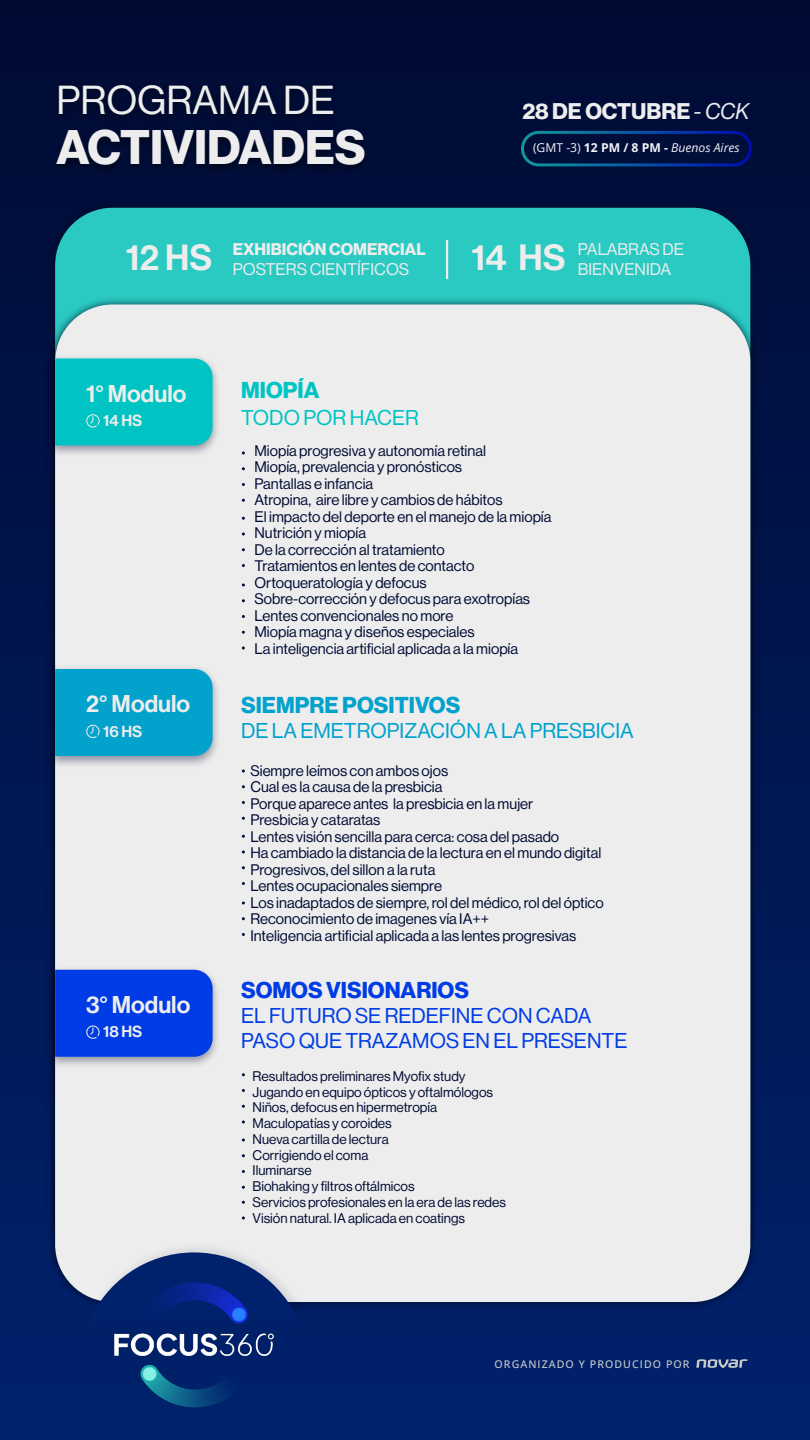
<style>
.page{position:relative;width:810px;height:1440px;background:#fff}
.page>*{position:absolute;margin:0;border:0;box-sizing:border-box;transform-origin:0 0}
.t1{font:47.47px "N Haas Grotesk DS Pro 75 Bd";color:#ededed}
.t2{font:39.6px "N Haas Grotesk DS Pro 55 Rg";color:#ededed}
.t3{font:23.77px "N Haas Grotesk DS Pro 65 Md";color:#ededed}
.t4{font:22.5px "N Haas Grotesk DS Pro 75 Bd";color:#02a2cc}
.t5{font:22.5px "N Haas Grotesk DS Pro 75 Bd";color:#003ce5}
.t6{font:22.5px "N Haas Grotesk DS Pro 75 Bd";color:#00c4c4}
.t7{font:22.27px "N Haas Grotesk DS Pro 75 Bd";color:#ededed}
.t8{font:21px/25.2px "N Haas Grotesk DS Pro 55 Rg";color:#003ce5}
.t9{font:21px "N Haas Grotesk DS Pro 55 Rg";color:#02a2cc}
.t10{font:21px "N Haas Grotesk DS Pro 55 Rg";color:#00c4c4}
.t11{font:16.58px/19.9px "N Haas Grotesk DS Pro 55 Rg";color:#ededed}
.t12{font:16.58px "N Haas Grotesk DS Pro 75 Bd";color:#ededed}
.t13{font:15.75px "N Haas Grotesk DS Pro 65 Md";color:#ededed}
.t14{font:15px/16.5px "N Haas Grotesk DS Pro 55 Rg";color:#000b33}
.t15{font:13.65px/15.8px "N Haas Grotesk DS Pro 55 Rg";color:#000b33}
.t16{font:italic 12.15px "Open Sans";color:#fff}
.t17{font:500 10.65px "Open Sans";letter-spacing:.1em;color:#c9c9c9}
.s1{font-family:"N Haas Grotesk DS Pro 55 Rg"}
.s2{font-family:"N Haas Grotesk DS Pro 56 It"}
.s3{font-style:normal}
.s4{font-weight:700;font-style:normal}
</style>
<div class="page">
<div style="left:0;top:0;width:810px;height:1440px;background:linear-gradient(to bottom,#000b34,#00226c)"></div>
<div style="left:55px;top:208px;width:695px;height:1069px;background:#2ac9c2;border-radius:58px"></div>
<img style="left:44px;top:293px;width:718px;height:1020px">
<div style="left:55px;top:304px;width:695px;height:998px;background:#ededed;border-radius:58px"></div>
<img style="left:45px;top:73px;width:332px;height:119px">
<img style="left:39px;top:1226px;width:310px;height:214px">
<img style="left:44px;top:351px;width:173px;height:110px">
<div style="left:55px;top:358px;width:158px;height:88px;background:#00c4c4"></div>
<img style="left:44px;top:661px;width:173px;height:110px">
<div style="left:55px;top:669px;width:158px;height:87px;background:#02a2cc"></div>
<img style="left:44px;top:962px;width:173px;height:110px">
<div style="left:55px;top:970px;width:158px;height:87px;background:#003ce5"></div>
<hr style="left:446px;top:241px;width:2px;height:37px;background:#ededed">
<div style="left:521px;top:131px;width:231px;height:35px;border:3px solid #fff;border-radius:16px"></div>
<svg style="left:696px;top:1359px;width:51px;height:9px"></svg>
<svg style="left:242px;top:850px;width:3px;height:4px"></svg>
<svg style="left:242px;top:646px;width:3px;height:4px"></svg>
<svg style="left:242px;top:532px;width:3px;height:4px"></svg>
<svg style="left:242px;top:1120px;width:3px;height:4px"></svg>
<svg style="left:242px;top:1138px;width:3px;height:4px"></svg>
<svg style="left:242px;top:1216px;width:3px;height:4px"></svg>
<h2 class="t2" style="left:57px;top:78px;width:280px">PROGRAMA DE</h2>
<h1 class="t1" style="left:57px;top:120px;width:311px">ACTIVIDADES</h1>
<h3 class="t7" style="left:522px;top:99px;width:228px">28 DE OCTUBRE <span class="s1">-</span> <span class="s2">CCK</span></h3>
<p class="t16" style="left:533px;top:139px;width:208px"><span class="s3">(GMT -3)</span> <span class="s4">12 PM / 8 PM -</span> Buenos Aires</p>
<p class="t12" style="left:233px;top:239px;width:195px">EXHIBICIÓN COMERCIAL</p>
<p class="t11" style="left:126px;top:259px;width:285px"><sup>12</sup> <sup>HS</sup> POSTERS CIENTÍFICOS</p>
<p class="t11" style="left:471px;top:239px;width:214px;text-indent:107px">PALABRAS DE<br><sup>14</sup> <sup>HS</sup> BIENVENIDA</p>
<h3 class="t3" style="left:86px;top:379px;width:102px">1° Modulo</h3>
<p class="t13" style="left:103px;top:411px;width:41px">14 HS</p>
<h3 class="t3" style="left:81px;top:688px;width:102px">1° Modulo</h3>
<h3 class="t3" style="left:86px;top:690px;width:106px">2° Modulo</h3>
<p class="t13" style="left:103px;top:722px;width:41px">16 HS</p>
<h3 class="t3" style="left:86px;top:991px;width:106px">3° Modulo</h3>
<p class="t13" style="left:103px;top:1023px;width:41px">18 HS</p>
<p class="t13" style="left:98px;top:994px;width:43px">14 PM</p>
<h3 class="t6" style="left:241px;top:377px;width:80px">MIOPÍA</h3>
<h3 class="t10" style="left:241px;top:406px;width:179px">TODO POR HACER</h3>
<p class="t14" style="left:255px;top:442px;width:298px">Miopía progresiva y autonomía retinal<br>Miopía, prevalencia y pronósticos<br>Pantallas e infancia<br>Atropina, aire libre y cambios de hábitos<br>El impacto del deporte en el manejo de la miopía Nutrición y miopía<br>De la corrección al tratamiento<br>Tratamientos en lentes de contacto Ortoqueratología y defocus<br>Sobre-corrección y defocus para exotropías Lentes convencionales no more<br>Miopía magna y diseños especiales<br>La inteligencia artificial aplicada a la miopía</p>
<h3 class="t4" style="left:241px;top:692px;width:221px">SIEMPRE POSITIVOS</h3>
<h3 class="t9" style="left:241px;top:719px;width:394px">DE LA EMETROPIZACIÓN A LA PRESBICIA</h3>
<p class="t14" style="left:250px;top:762px;width:355px">Siempre leímos con ambos ojos<br>Cual es la causa de la presbicia<br>Porque aparece antes la presbicia en la mujer<br>Presbicia y cataratas<br>Lentes visión sencilla para cerca: cosa del pasado<br>Ha cambiado la distancia de la lectura en el mundo digital Progresivos, del sillon a la ruta<br>Lentes ocupacionales siempre<br>Los inadaptados de siempre, rol del médico, rol del óptico Reconocimiento de imagenes vía IA++<br>Inteligencia artificial aplicada a las lentes progresivas</p>
<h3 class="t5" style="left:241px;top:977px;width:230px">SOMOS VISIONARIOS</h3>
<h3 class="t8" style="left:241px;top:1003px;width:388px">EL FUTURO SE REDEFINE CON CADA<br>PASO QUE TRAZAMOS EN EL PRESENTE</h3>
<p class="t15" style="left:253px;top:1068px;width:255px">Resultados preliminares Myofix study<br>Jugando en equipo ópticos y oftalmólogos<br>Niños, defocus en hipermetropía<br>Maculopatías y coroides<br>Nueva cartilla de lectura<br>Corrigiendo el coma<br>Iluminarse<br>Biohaking y filtros oftálmicos<br>Servicios profesionales en la era de las redes<br>Visión natural. IA aplicada en coatings</p>
<p class="t17" style="left:495px;top:1356px;width:196px">ORGANIZADO Y PRODUCIDO POR</p>
</div>
